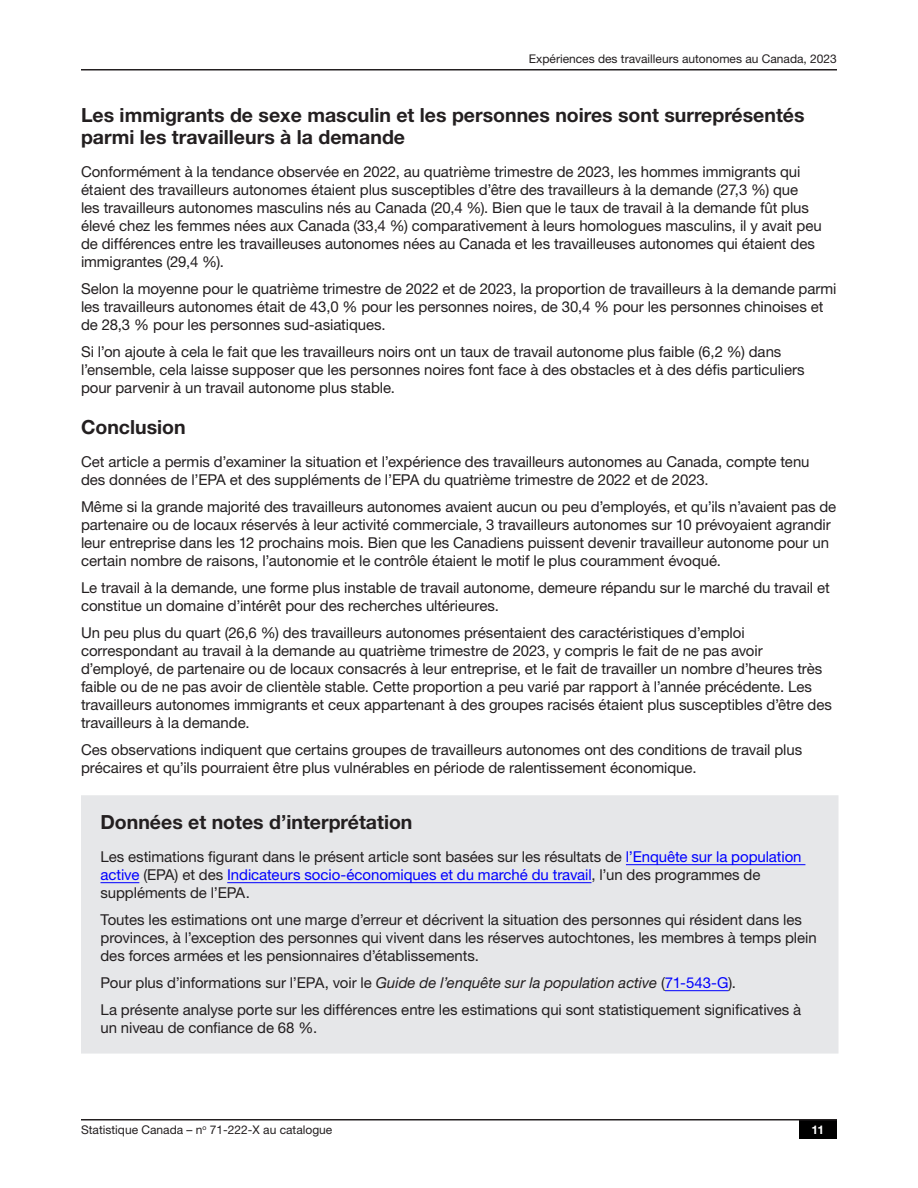
<style>
.page{position:relative;width:918px;height:1188px;background:#fff}
.page>*{position:absolute;margin:0;border:0;box-sizing:border-box;transform-origin:0 0}
.t1{font:700 19.5px/22.5px "Helvetica Neue LT Std";color:#231f20}
.t2{font:15px/18px "Helvetica Neue LT Std";letter-spacing:-.005em;color:#231f20}
.t3{font:12px "Helvetica Neue LT Std";color:#231f20}
.t4{font:700 12px "Helvetica Neue LT Std";color:#fff}
.s1{color:#00f}
.s2{font-style:italic}
</style>
<div class="page">
<div style="left:799px;top:1120px;width:38px;height:19px;background:#000"></div>
<hr style="left:81px;top:1119px;width:756px;height:1px;background:#231f20">
<hr style="left:81px;top:69px;width:756px;height:1px;background:#231f20">
<div style="left:82px;top:796px;width:756px;height:257px;background:#e6e7e9"></div>
<hr style="left:626px;top:864px;width:179px;height:1px;background:#00f">
<hr style="left:100px;top:882px;width:39px;height:1px;background:#00f">
<hr style="left:227px;top:882px;width:365px;height:1px;background:#00f">
<hr style="left:665px;top:990px;width:64px;height:1px;background:#00f">
<div style="left:81px;top:795px;width:757px;height:259px;border:2px solid #e6e7e9"></div>
<p class="t3" style="left:529px;top:51px;width:310px">Expériences des travailleurs autonomes au Canada, 2023</p>
<h1 class="t1" style="left:81px;top:103px;width:725px">Les immigrants de sexe masculin et les personnes noires sont surreprésentés parmi les travailleurs à la demande</h1>
<p class="t2" style="left:81px;top:163px;width:742px">Conformément à la tendance observée en 2022, au quatrième trimestre de 2023, les hommes immigrants qui étaient des travailleurs autonomes étaient plus susceptibles d’être des travailleurs à la demande (27,3 %) que<br>les travailleurs autonomes masculins nés au Canada (20,4 %). Bien que le taux de travail à la demande fût plus élevé chez les femmes nées aux Canada (33,4 %) comparativement à leurs homologues masculins, il y avait peu de différences entre les travailleuses autonomes nées au Canada et les travailleuses autonomes qui étaient des immigrantes (29,4 %).</p>
<p class="t2" style="left:81px;top:280px;width:757px">Selon la moyenne pour le quatrième trimestre de 2022 et de 2023, la proportion de travailleurs à la demande parmi les travailleurs autonomes était de 43,0 % pour les personnes noires, de 30,4 % pour les personnes chinoises et de 28,3 % pour les personnes sud-asiatiques.</p>
<p class="t2" style="left:81px;top:343px;width:725px">Si l’on ajoute à cela le fait que les travailleurs noirs ont un taux de travail autonome plus faible (6,2 %) dans l’ensemble, cela laisse supposer que les personnes noires font face à des obstacles et à des défis particuliers pour parvenir à un travail autonome plus stable.</p>
<h1 class="t1" style="left:81px;top:415px;width:106px">Conclusion</h1>
<p class="t2" style="left:81px;top:452px;width:730px">Cet article a permis d’examiner la situation et l’expérience des travailleurs autonomes au Canada, compte tenu des données de l’EPA et des suppléments de l’EPA du quatrième trimestre de 2022 et de 2023.</p>
<p class="t2" style="left:81px;top:497px;width:757px">Même si la grande majorité des travailleurs autonomes avaient aucun ou peu d’employés, et qu’ils n’avaient pas de partenaire ou de locaux réservés à leur activité commerciale, 3 travailleurs autonomes sur 10 prévoyaient agrandir leur entreprise dans les 12 prochains mois. Bien que les Canadiens puissent devenir travailleur autonome pour un certain nombre de raisons, l’autonomie et le contrôle étaient le motif le plus couramment évoqué.</p>
<p class="t2" style="left:81px;top:578px;width:750px">Le travail à la demande, une forme plus instable de travail autonome, demeure répandu sur le marché du travail et constitue un domaine d’intérêt pour des recherches ultérieures.</p>
<p class="t2" style="left:81px;top:623px;width:752px">Un peu plus du quart (26,6 %) des travailleurs autonomes présentaient des caractéristiques d’emploi correspondant au travail à la demande au quatrième trimestre de 2023, y compris le fait de ne pas avoir d’employé, de partenaire ou de locaux consacrés à leur entreprise, et le fait de travailler un nombre d’heures très faible ou de ne pas avoir de clientèle stable. Cette proportion a peu varié par rapport à l’année précédente. Les travailleurs autonomes immigrants et ceux appartenant à des groupes racisés étaient plus susceptibles d’être des travailleurs à la demande.</p>
<p class="t2" style="left:81px;top:740px;width:723px">Ces observations indiquent que certains groupes de travailleurs autonomes ont des conditions de travail plus précaires et qu’ils pourraient être plus vulnérables en période de ralentissement économique.</p>
<h1 class="t1" style="left:100px;top:810px;width:314px">Données et notes d’interprétation</h1>
<p class="t2" style="left:100px;top:847px;width:703px">Les estimations figurant dans le présent article sont basées sur les résultats de <span class="s1">l’Enquête sur la population active</span> (EPA) et des <span class="s1">Indicateurs socio-économiques et du marché du travail</span>, l’un des programmes de suppléments de l’EPA.</p>
<p class="t2" style="left:100px;top:910px;width:718px">Toutes les estimations ont une marge d’erreur et décrivent la situation des personnes qui résident dans les provinces, à l’exception des personnes qui vivent dans les réserves autochtones, les membres à temps plein des forces armées et les pensionnaires d’établissements.</p>
<p class="t2" style="left:100px;top:969px;width:702px;line-height:27px">Pour plus d’informations sur l’EPA, voir le <span class="s2">Guide de l’enquête sur la population active</span> (<span class="s1">71-543-G</span>).<br>La présente analyse porte sur les différences entre les estimations qui sont statistiquement significatives à</p>
<p class="t2" style="left:100px;top:1018px;width:218px">un niveau de confiance de 68 %.</p>
<p class="t3" style="left:81px;top:1122px;width:253px">Statistique Canada – n<sup>o</sup> 71-222-X au catalogue</p>
<p class="t4" style="left:811px;top:1122px;width:14px">11</p>
</div>
